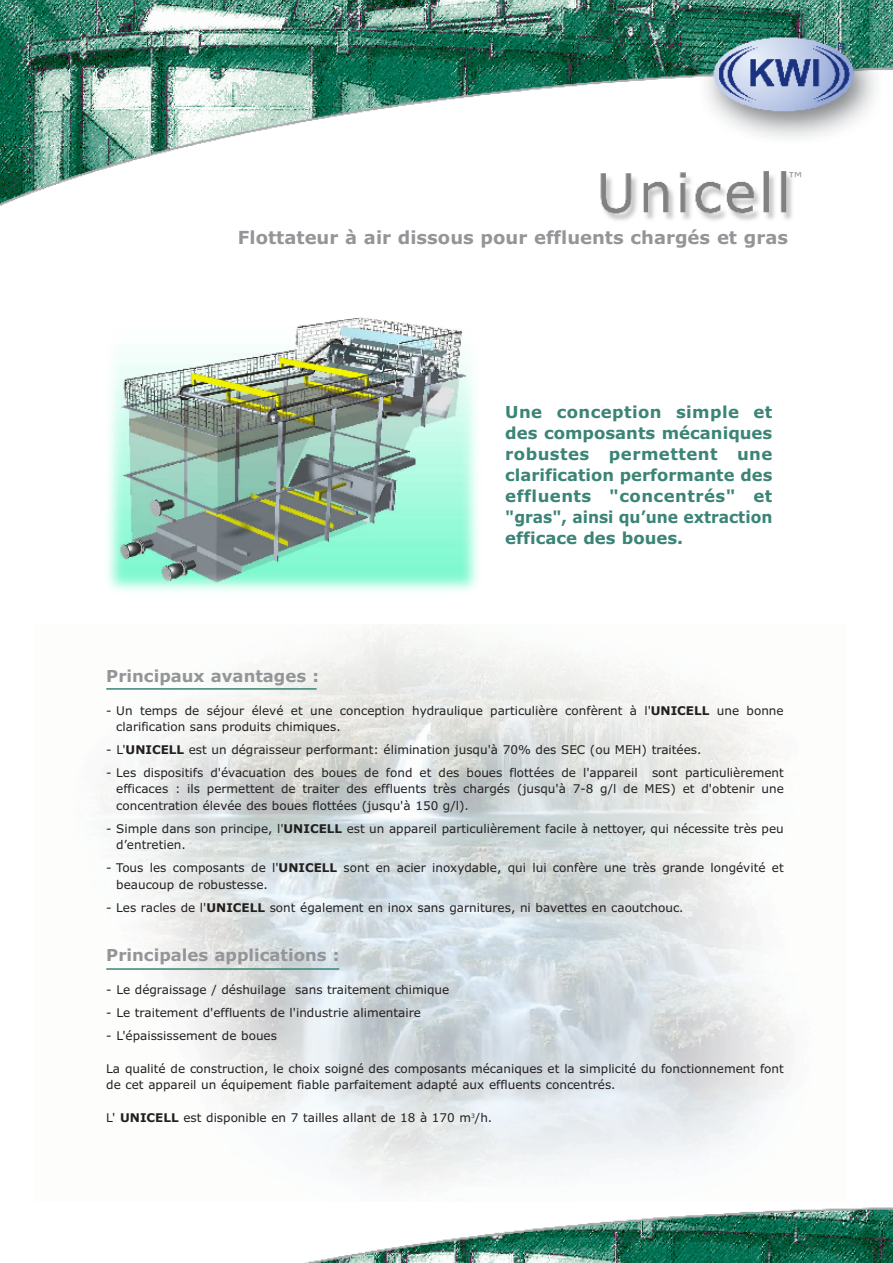
<style>
.page{position:relative;width:893px;height:1263px;background:#fff}
.page>*{position:absolute;margin:0;border:0;box-sizing:border-box;transform-origin:0 0}
.t1{font:700 18px "Verdana";color:#939598}
.t2{font:700 16.5px/21px "Verdana";color:#3b8476;text-align:justify}
.t3{font:700 16.5px "Verdana";color:#939598}
.t4{font:15px "Verdana";color:#939598}
.t5{font:12px/16.5px "Verdana";color:#231f20}
.s1{font-weight:700}
</style>
<div class="page">
<img style="left:0;top:0;width:893px;height:206px">
<img style="left:96px;top:628px;width:698px;height:562px">
<img style="left:387px;top:157px;width:422px;height:64px">
<img style="left:107px;top:317px;width:371px;height:274px">
<img style="left:304px;top:1207px;width:589px;height:56px">
<hr style="left:106px;top:688px;width:211px;height:2px;background:#3b8476">
<hr style="left:106px;top:968px;width:233px;height:2px;background:#3b8476">
<p class="t4" style="left:788px;top:172px;width:16px">™</p>
<h1 class="t1" style="left:238px;top:230px;width:552px">Flottateur à air dissous pour effluents chargés et gras</h1>
<h2 class="t2" style="left:505px;top:403px;width:269px">Une conception simple et des composants mécaniques robustes permettent une clarification performante des effluents "concentrés" et "gras", ainsi qu’une extraction efficace des boues.</h2>
<h2 class="t3" style="left:106px;top:669px;width:214px">Principaux avantages :</h2>
<p class="t5" style="left:116px;top:703px;width:669px;text-indent:-10px">- Un temps de séjour élevé et une conception hydraulique particulière confèrent à l'<span class="s1">UNICELL</span> une bonne clarification sans produits chimiques.</p>
<p class="t5" style="left:106px;top:742px;width:597px">- L'<span class="s1">UNICELL</span> est un dégraisseur performant: élimination jusqu'à 70% des SEC (ou MEH) traitées.</p>
<p class="t5" style="left:116px;top:765px;width:669px;text-align:justify;text-indent:-10px">- Les dispositifs d'évacuation des boues de fond et des boues flottées de l'appareil sont particulièrement efficaces : ils permettent de traiter des effluents très chargés (jusqu'à 7-8 g/l de MES) et d'obtenir une concentration élevée des boues flottées (jusqu'à 150 g/l).</p>
<p class="t5" style="left:116px;top:821px;width:669px;text-indent:-10px">- Simple dans son principe, l'<span class="s1">UNICELL</span> est un appareil particulièrement facile à nettoyer, qui nécessite très peu d’entretien.</p>
<p class="t5" style="left:116px;top:861px;width:669px;text-indent:-10px">- Tous les composants de l'<span class="s1">UNICELL</span> sont en acier inoxydable, qui lui confère une très grande longévité et beaucoup de robustesse.</p>
<p class="t5" style="left:106px;top:900px;width:579px">- Les racles de l'<span class="s1">UNICELL</span> sont également en inox sans garnitures, ni bavettes en caoutchouc.</p>
<h2 class="t3" style="left:106px;top:948px;width:235px">Principales applications :</h2>
<p class="t5" style="left:106px;top:982px;width:345px">- Le dégraissage / déshuilage sans traitement chimique</p>
<p class="t5" style="left:106px;top:1005px;width:316px">- Le traitement d'effluents de l'industrie alimentaire</p>
<p class="t5" style="left:106px;top:1028px;width:172px">- L'épaississement de boues</p>
<p class="t5" style="left:106px;top:1061px;width:679px">La qualité de construction, le choix soigné des composants mécaniques et la simplicité du fonctionnement font de cet appareil un équipement fiable parfaitement adapté aux effluents concentrés.</p>
<p class="t5" style="left:106px;top:1111px;width:388px">L' <span class="s1">UNICELL</span> est disponible en 7 tailles allant de 18 à 170 m<sup>3</sup>/h.</p>
</div>
